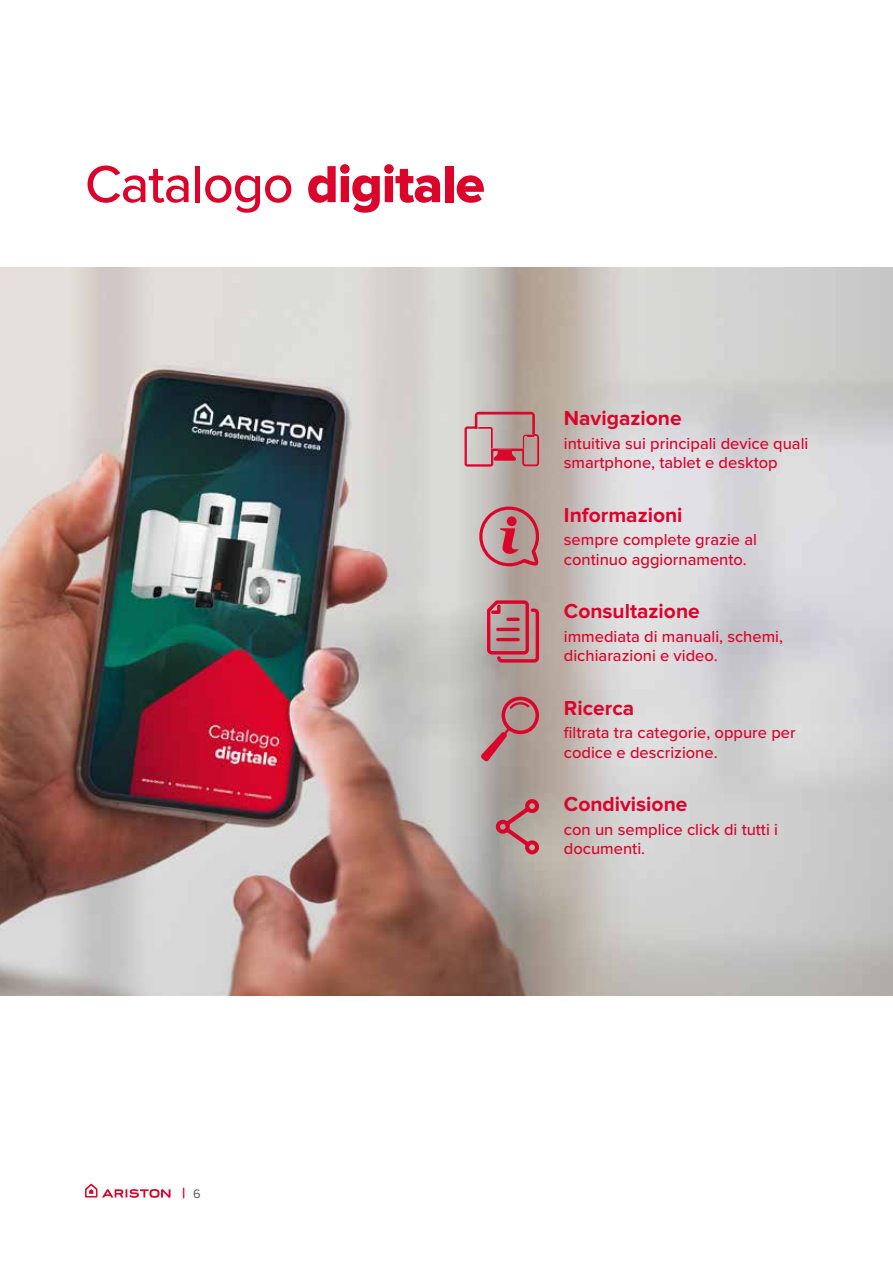
<style>
.page{position:relative;width:893px;height:1263px;background:#fff}
.page>*{position:absolute;margin:0;border:0;box-sizing:border-box;transform-origin:0 0}
.t1{font:500 54px "Proxima Nova";letter-spacing:-.02em;color:#db052c}
.t2{font:700 21px "Proxima Nova";color:#db052c}
.t3{font:500 16.5px/19.5px "Proxima Nova";color:#db052c}
.t4{font:700 15px "Proxima Nova";color:#db052c}
.s1{font-family:"Proxima Nova Extrabld";font-weight:400}
.s2{font-weight:400;font-size:12.75px;color:#575756}
</style>
<div class="page">
<svg style="left:85px;top:1183px;width:86px;height:15px"></svg>
<img style="left:0;top:268px;width:893px;height:727px">
<svg style="left:464px;top:411px;width:76px;height:56px;background:#c28f92"></svg>
<svg style="left:476px;top:504px;width:66px;height:65px;background:#bf898d"></svg>
<svg style="left:485px;top:597px;width:56px;height:67px;background:#bc737b"></svg>
<svg style="left:481px;top:694px;width:60px;height:67px;background:#b38687"></svg>
<svg style="left:494px;top:797px;width:47px;height:59px;background:#b38484"></svg>
<h1 class="t1" style="left:85px;top:144px;width:401px">Catalogo <span class="s1">digitale</span></h1>
<p class="t2" style="left:564px;top:409px;width:119px">Navigazione</p>
<p class="t3" style="left:564px;top:433px;width:246px">intuitiva sui principali device quali smartphone, tablet e desktop</p>
<p class="t2" style="left:564px;top:505px;width:120px">Informazioni</p>
<p class="t3" style="left:564px;top:530px;width:195px">sempre complete grazie al continuo aggiornamento.</p>
<p class="t2" style="left:564px;top:601px;width:137px">Consultazione</p>
<p class="t3" style="left:564px;top:626px;width:221px">immediata di manuali, schemi, dichiarazioni e video.</p>
<p class="t2" style="left:564px;top:698px;width:72px">Ricerca</p>
<p class="t3" style="left:564px;top:722px;width:233px">filtrata tra categorie, oppure per codice e descrizione.</p>
<p class="t2" style="left:564px;top:794px;width:125px">Condivisione</p>
<p class="t3" style="left:564px;top:819px;width:216px">con un semplice click di tutti i documenti.</p>
<p class="t4" style="left:182px;top:1186px;width:20px">| <span class="s2">6</span></p>
</div>
